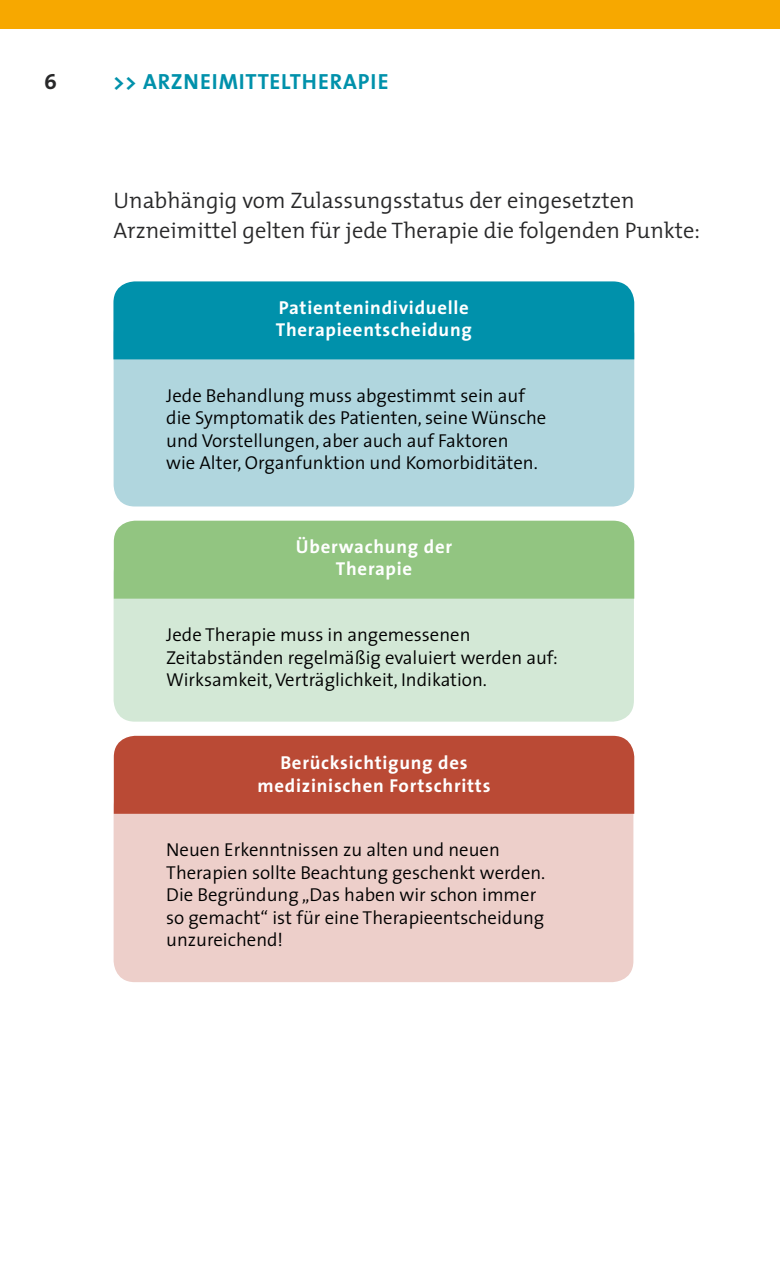
<style>
.page{position:relative;width:780px;height:1276px;background:#fff}
.page>*{position:absolute;margin:0;border:0;box-sizing:border-box;transform-origin:0 0}
.t1{font:300 22.5px/29.8px "The Mix";color:#282829}
.t2{font:22px "The Sans Bold Caps";letter-spacing:.04em;color:#0091ab}
.t3{font:22px "The Sans Bold Caps";color:#282829}
.t4{font:300 18.75px/22.5px "The Sans";color:#000}
.t5{font:700 18.75px/22.5px "The Sans";letter-spacing:.04em;color:#fff;text-align:center}
.s1{font-family:"The Sans";font-weight:700}
</style>
<div class="page">
<div style="left:114px;top:313px;width:520px;height:193px;background:#b0d6de;border-radius:21px"></div>
<div style="left:113px;top:281px;width:521px;height:78px;background:#0091ab"></div>
<div style="left:114px;top:552px;width:520px;height:169px;background:#d3e8d6;border-radius:21px"></div>
<div style="left:114px;top:521px;width:520px;height:77px;background:#92c581"></div>
<div style="left:114px;top:785px;width:519px;height:197px;background:#edcfca;border-radius:21px"></div>
<div style="left:114px;top:736px;width:520px;height:78px;background:#ba4a35"></div>
<div style="left:0;top:0;width:780px;height:28px;background:#f7a800"></div>
<p class="t3" style="left:44px;top:63px;width:14px">6</p>
<p class="t2" style="left:113px;top:63px;width:139px"><span class="s1">&gt;&gt;</span> ARZNEIMITTELTHERA</p>
<p class="t2" style="left:358px;top:63px;width:22px">PIE</p>
<p class="t1" style="left:113px;top:185px;width:588px">Unabhängig vom Zulassungsstatus der eingesetzten<br>Arzneimittel gelten für jede Therapie die folgenden Punkte:</p>
<p class="t5" style="left:276px;top:296px;width:198px;text-align:left">Patientenindividuelle<br>Therapieentscheidung</p>
<p class="t4" style="left:166px;top:384px;width:381px">Jede Behandlung muss abgestimmt sein auf die Symptomatik des Patienten, seine Wünsche und Vorstellungen, aber auch auf Faktoren<br>wie Alter, Organfunktion und Komorbiditäten.</p>
<p class="t5" style="left:296px;top:534px;width:158px">Überwachung der<br>Therapie</p>
<p class="t4" style="left:166px;top:623px;width:393px">Jede Therapie muss in angemessenen<br>Zeitabständen regelmäßig evaluiert werden auf:<br>Wirksamkeit, Verträglichkeit, Indikation.</p>
<p class="t5" style="left:257px;top:751px;width:234px">Berücksichtigung des medizinischen Fortschritts</p>
<p class="t4" style="left:166px;top:838px;width:380px">Neuen Erkenntnissen zu alten und neuen Therapien sollte Beachtung geschenkt werden.<br>Die Begründung „Das haben wir schon immer so gemacht“ ist für eine Therapieentscheidung unzureichend!</p>
</div>
